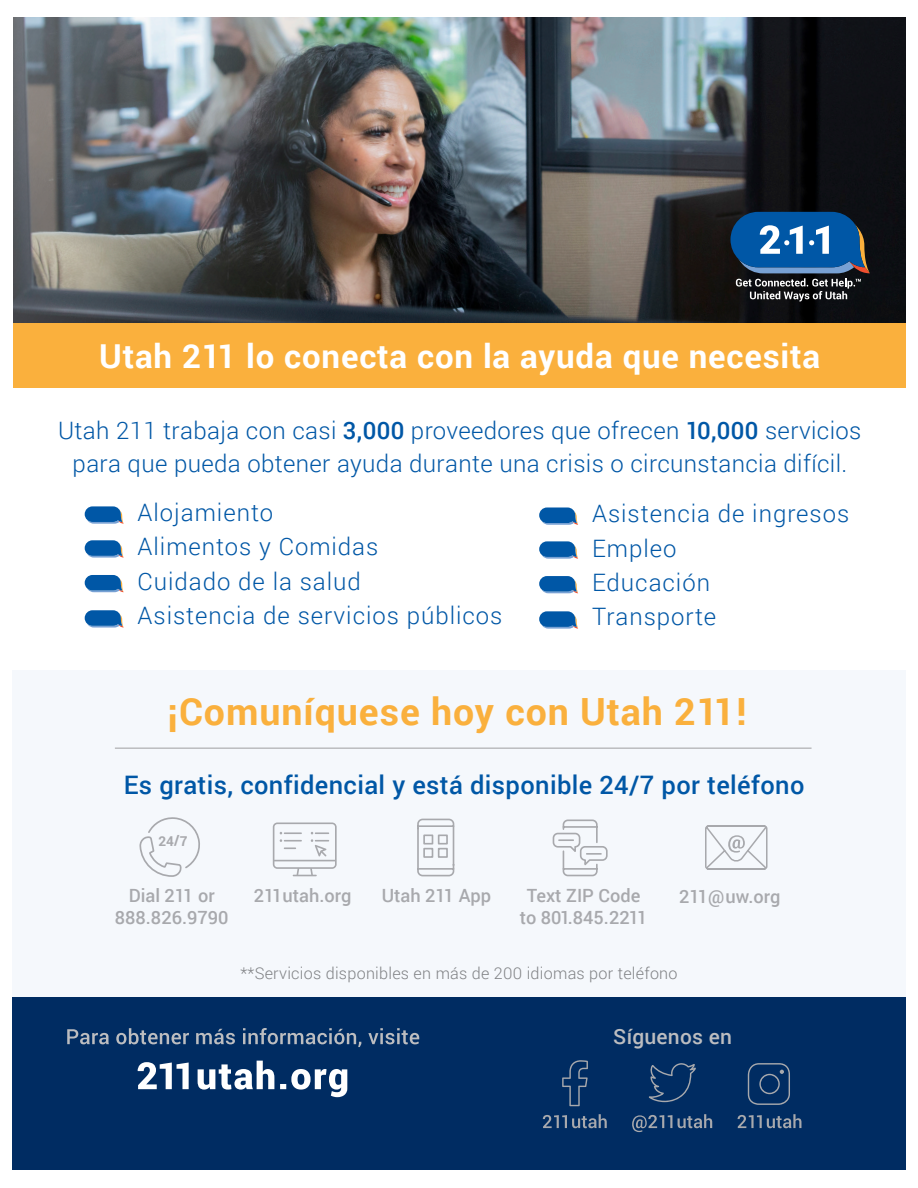
<style>
.page{position:relative;width:918px;height:1188px;background:#fff}
.page>*{position:absolute;margin:0;border:0;box-sizing:border-box;transform-origin:0 0}
.t1{font:700 37.5px "Roboto";letter-spacing:.025em;color:#fab03d}
.t2{font:700 33px "Roboto";letter-spacing:.025em;color:#fff}
.t3{font:500 25.5px "Roboto";letter-spacing:.015em;color:#0057a6}
.t4{font:300 24px/33px "Roboto";letter-spacing:.03em;color:#0057a6;text-align:center}
.t5{font:500 21px "Roboto";letter-spacing:.01em;color:#bcbdc0}
.t6{font:500 18.15px "Roboto";color:#a8a9ad}
.t7{font:300 16.2px "Roboto";letter-spacing:.015em;color:#808285}
.t8{font:700 13.5px "Roboto";color:#a8a9ad}
.s1{font-weight:500}
.s2{font-size:13.95px}
</style>
<div class="page">
<div style="left:12px;top:671px;width:894px;height:326px;background:#f5f8fc"></div>
<img style="left:14px;top:18px;width:892px;height:305px">
<svg style="left:730px;top:212px;width:140px;height:90px;background:#2c557c"></svg>
<div style="left:14px;top:323px;width:892px;height:65px;background:#fab03d"></div>
<svg style="left:85px;top:506px;width:39px;height:18px"></svg>
<svg style="left:85px;top:540px;width:39px;height:18px"></svg>
<svg style="left:85px;top:575px;width:39px;height:17px"></svg>
<svg style="left:85px;top:610px;width:39px;height:18px"></svg>
<svg style="left:705px;top:825px;width:63px;height:45px"></svg>
<svg style="left:552px;top:819px;width:56px;height:58px"></svg>
<svg style="left:273px;top:822px;width:64px;height:54px"></svg>
<svg style="left:417px;top:818px;width:38px;height:59px"></svg>
<div style="left:12px;top:997px;width:894px;height:172px;background:#002c62"></div>
<svg style="left:138px;top:1061px;width:209px;height:36px"></svg>
<svg style="left:67px;top:1028px;width:352px;height:19px"></svg>
<hr style="left:115px;top:747px;width:697px;height:2px;background:#bcbdc0">
<svg style="left:539px;top:508px;width:39px;height:17px"></svg>
<svg style="left:539px;top:541px;width:39px;height:18px"></svg>
<svg style="left:539px;top:576px;width:39px;height:17px"></svg>
<svg style="left:539px;top:611px;width:39px;height:18px"></svg>
<svg style="left:562px;top:1060px;width:26px;height:46px"></svg>
<svg style="left:649px;top:1063px;width:47px;height:39px"></svg>
<svg style="left:543px;top:1114px;width:64px;height:14px"></svg>
<svg style="left:632px;top:1115px;width:40px;height:17px"></svg>
<svg style="left:678px;top:1114px;width:34px;height:14px"></svg>
<svg style="left:738px;top:1114px;width:63px;height:14px"></svg>
<svg style="left:748px;top:1063px;width:42px;height:42px"></svg>
<svg style="left:139px;top:817px;width:61px;height:60px"></svg>
<p class="t2" style="left:99px;top:333px;width:723px">Utah 211 lo conecta con la ayuda que necesita</p>
<p class="t4" style="left:58px;top:413px;width:805px">Utah 211 trabaja con casi <span class="s1">3,000</span> proveedores que ofrecen <span class="s1">10,000</span> servicios para que pueda obtener ayuda durante una crisis o circunstancia difícil.</p>
<p class="t4" style="left:138px;top:495px;width:137px">Alojamiento</p>
<p class="t4" style="left:138px;top:530px;width:242px">Alimentos y Comidas</p>
<p class="t4" style="left:138px;top:564px;width:225px">Cuidado de la salud</p>
<p class="t4" style="left:138px;top:599px;width:366px">Asistencia de servicios públicos</p>
<p class="t4" style="left:592px;top:496px;width:259px">Asistencia de ingresos</p>
<p class="t4" style="left:592px;top:531px;width:86px">Empleo</p>
<p class="t4" style="left:592px;top:565px;width:119px">Educación</p>
<p class="t4" style="left:592px;top:600px;width:126px">Transporte</p>
<p class="t1" style="left:168px;top:685px;width:581px">¡Comuníquese hoy con Utah 211!</p>
<p class="t3" style="left:124px;top:767px;width:682px">Es gratis, confidencial y está disponible 24/7 por teléfono</p>
<p class="t8" style="left:158px;top:831px;width:31px">24<span class="s2">/</span>7</p>
<p class="t6" style="left:129px;top:883px;width:87px">Dial 211 or</p>
<p class="t6" style="left:115px;top:905px;width:115px">888.826.9790</p>
<p class="t6" style="left:254px;top:883px;width:99px">211utah.org</p>
<p class="t6" style="left:382px;top:883px;width:111px">Utah 211 App</p>
<p class="t6" style="left:527px;top:883px;width:115px">Text ZIP Code</p>
<p class="t6" style="left:520px;top:904px;width:129px">to 801.845.2211</p>
<p class="t6" style="left:679px;top:884px;width:103px">211@uw.org</p>
<p class="t7" style="left:241px;top:962px;width:439px">**Servicios disponibles en más de 200 idiomas por teléfono</p>
<p class="t5" style="left:613px;top:1022px;width:120px">Síguenos en</p>
</div>
